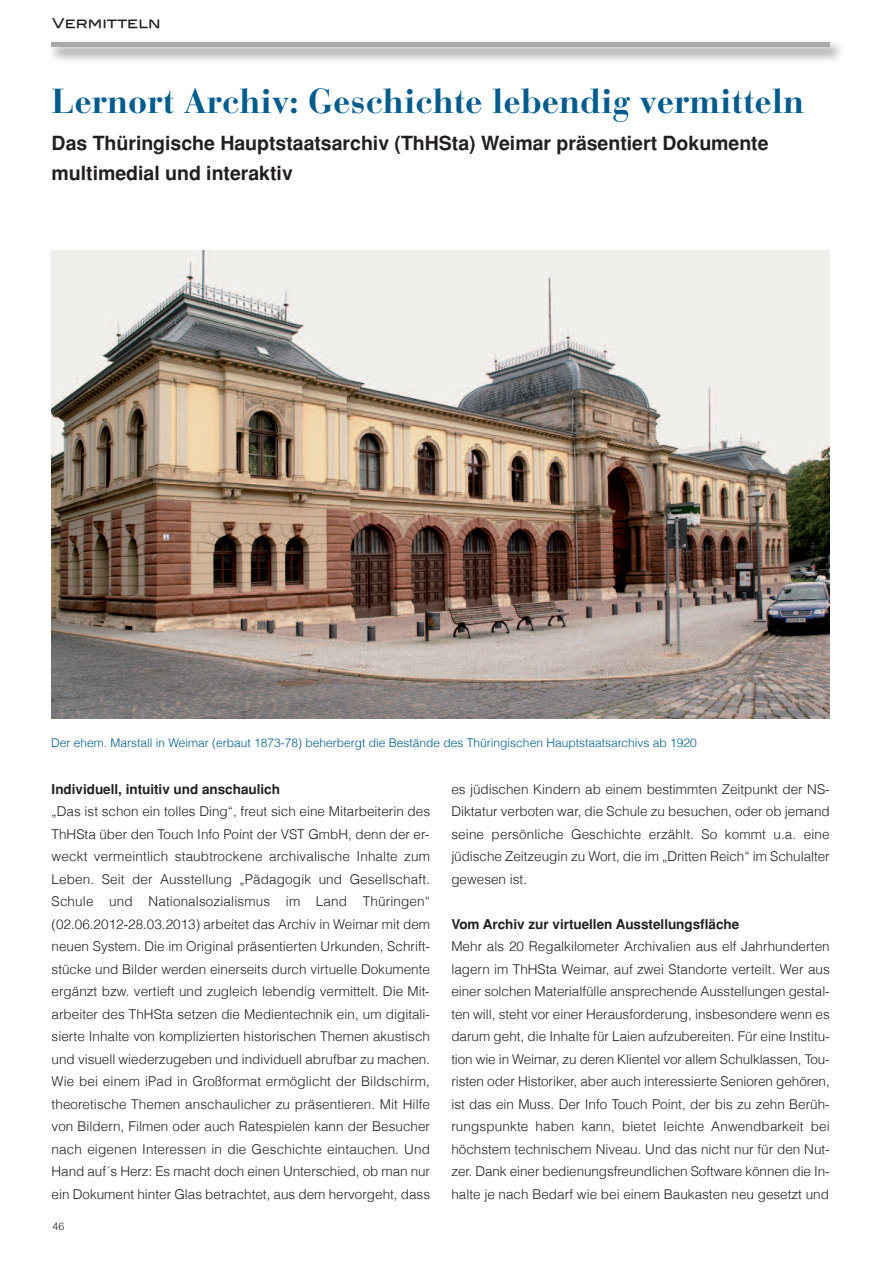
<style>
.page{position:relative;width:893px;height:1263px;background:#fff}
.page>*{position:absolute;margin:0;border:0;box-sizing:border-box;transform-origin:0 0}
.t1{font:700 34.5px "Bauer Bodoni";color:#015c8d}
.t2{font:700 19.5px/30px "Helvetica";color:#231f20}
.t3{font:300 13.5px/22.5px "Helvetica";color:#231f20;text-align:justify}
.t4{font:700 13.5px "Helvetica";color:#231f20}
.t5{font:13.5px "Blair Md ITCTT Medium";color:#231f20}
.t6{font:300 12px "Helvetica";color:#015c8d}
.t7{font:300 10.5px "Helvetica";color:#231f20}
</style>
<div class="page">
<hr style="left:51px;top:43px;width:778px;height:4px;background:#a8a9ad">
<img style="left:51px;top:250px;width:778px;height:468px">
<p class="t5" style="left:52px;top:15px;width:110px">Vermitteln</p>
<h1 class="t1" style="left:52px;top:88px;width:754px">Lernort Archiv: Geschichte lebendig vermitteln</h1>
<h2 class="t2" style="left:52px;top:128px;width:718px">Das Thüringische Hauptstaatsarchiv (ThHSta) Weimar präsentiert Dokumente multimedial und interaktiv</h2>
<p class="t6" style="left:51px;top:737px;width:647px">Der ehem. Marstall in Weimar (erbaut 1873-78) beherbergt die Bestände des Thüringischen Hauptstaatsarchivs ab 1920</p>
<p class="t4" style="left:52px;top:781px;width:230px">Individuell, intuitiv und anschaulich</p>
<p class="t3" style="left:52px;top:801px;width:380px">„Das ist schon ein tolles Ding“, freut sich eine Mitarbeiterin des ThHSta über den Touch Info Point der VST GmbH, denn der er&shy;weckt vermeintlich staubtrockene archivalische Inhalte zum Leben. Seit der Ausstellung „Pädagogik und Gesellschaft.<br>Schule und Nationalsozialismus im Land Thüringen“ (02.06.2012-28.03.2013) arbeitet das Archiv in Weimar mit dem neuen System. Die im Original präsentierten Urkunden, Schrift&shy;stücke und Bilder werden einerseits durch virtuelle Dokumente ergänzt bzw. vertieft und zugleich lebendig vermittelt. Die Mit&shy;arbeiter des ThHSta setzen die Medientechnik ein, um digitali&shy;sierte Inhalte von komplizierten historischen Themen akustisch und visuell wiederzugeben und individuell abrufbar zu machen.<br>Wie bei einem iPad in Großformat ermöglicht der Bildschirm, theoretische Themen anschaulicher zu präsentieren. Mit Hilfe von Bildern, Filmen oder auch Ratespielen kann der Besucher nach eigenen Interessen in die Geschichte eintauchen. Und Hand auf´s Herz: Es macht doch einen Unterschied, ob man nur ein Dokument hinter Glas betrachtet, aus dem hervorgeht, dass</p>
<p class="t7" style="left:53px;top:1222px;width:13px">46</p>
<p class="t3" style="left:451px;top:779px;width:380px">es jüdischen Kindern ab einem bestimmten Zeitpunkt der NS-Diktatur verboten war, die Schule zu besuchen, oder ob jemand seine persönliche Geschichte erzählt. So kommt u.a. eine jüdische Zeitzeugin zu Wort, die im „Dritten Reich“ im Schulalter gewesen ist.</p>
<p class="t4" style="left:451px;top:916px;width:289px">Vom Archiv zur virtuellen Ausstellungsfläche</p>
<p class="t3" style="left:451px;top:936px;width:380px">Mehr als 20 Regalkilometer Archivalien aus elf Jahrhunderten lagern im ThHSta Weimar, auf zwei Standorte verteilt. Wer aus einer solchen Materialfülle ansprechende Ausstellungen gestal&shy;ten will, steht vor einer Herausforderung, insbesondere wenn es darum geht, die Inhalte für Laien aufzubereiten. Für eine Institu&shy;tion wie in Weimar, zu deren Klientel vor allem Schulklassen, Tou&shy;risten oder Historiker, aber auch interessierte Senioren gehören, ist das ein Muss. Der Info Touch Point, der bis zu zehn Berüh&shy;rungspunkte haben kann, bietet leichte Anwendbarkeit bei höchstem technischem Niveau. Und das nicht nur für den Nut&shy;zer. Dank einer bedienungsfreundlichen Software können die In&shy;halte je nach Bedarf wie bei einem Baukasten neu gesetzt und</p>
</div>
